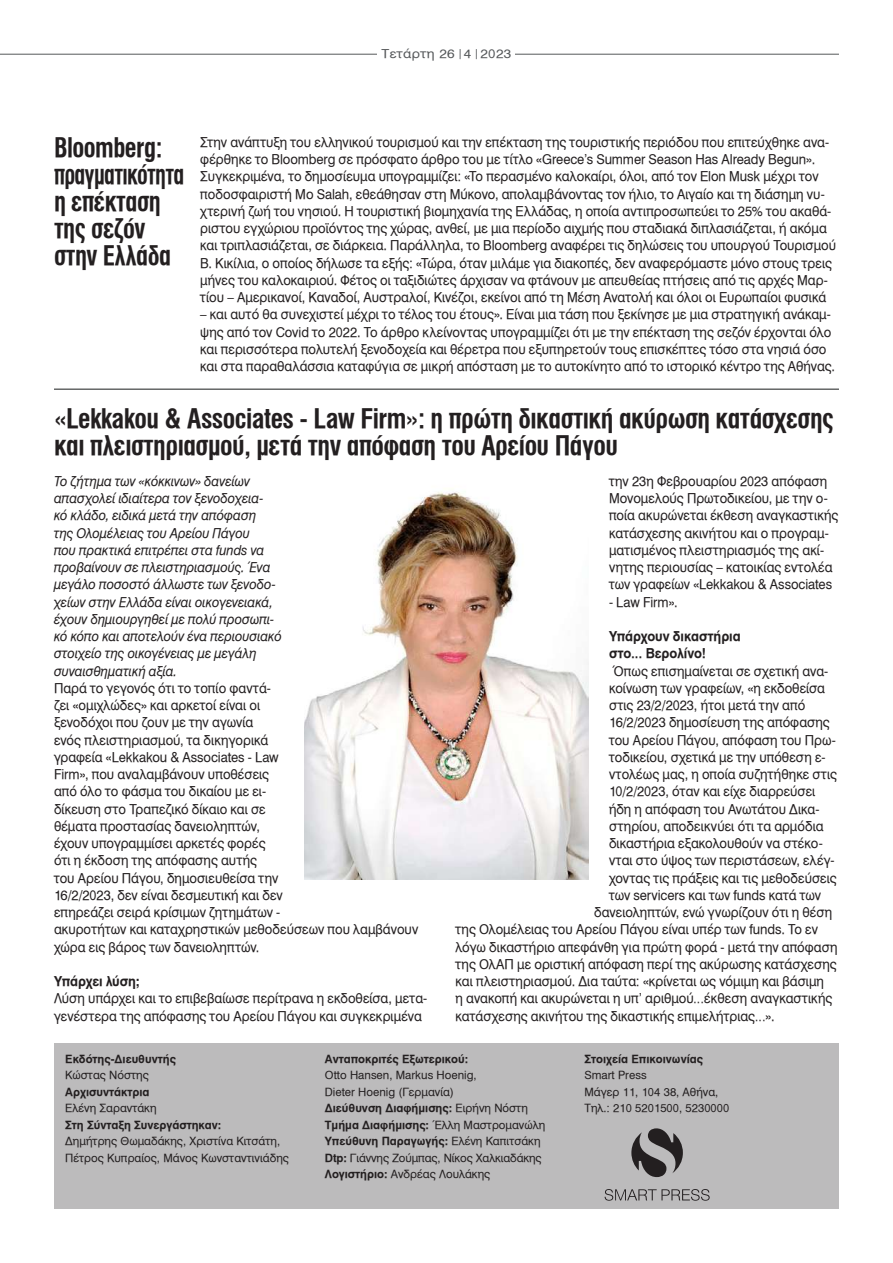
<style>
.page{position:relative;width:893px;height:1263px;background:#fff}
.page>*{position:absolute;margin:0;border:0;box-sizing:border-box;transform-origin:0 0}
.t1{font:27px/27px "UB Helvetica Cond Bold";letter-spacing:-.02em;color:#231f20}
.t2{font:27px/27px "UB Helvetica Cond Bold";letter-spacing:-.02em;color:#231f20;scale:.95 1}
.t3{font:13.5px/17.2px "UB Helvetica";color:#231f20;scale:.95 1}
.t4{font:13.5px/17.2px "UB Helvetica Italic";letter-spacing:-.005em;color:#231f20;scale:.95 1}
.t5{font:13.5px/17.2px "UB Helvetica Bold";letter-spacing:-.005em;color:#231f20;scale:.95 1}
.t6{font:12.15px "UB Helvetica";letter-spacing:.025em;color:#55585a;scale:1.11 1}
.t7{font:11.25px/16.5px "UB Helvetica";color:#231f20}
.t8{font:11.25px/16.5px "UB Helvetica Bold";color:#231f20}
.s1{font-style:italic}
.s2{font-family:"UB Helvetica"}
.s3{font-family:"UB Helvetica Bold"}
</style>
<div class="page">
<hr style="left:0;top:54px;width:839px;height:1px;background:#55585a">
<div style="left:54px;top:1043px;width:785px;height:166px;background:#bcbbbc"></div>
<svg style="left:631px;top:1128px;width:52px;height:49px"></svg>
<svg style="left:605px;top:1189px;width:105px;height:12px"></svg>
<hr style="left:54px;top:388px;width:785px;height:2px;background:#656868">
<img style="left:305px;top:492px;width:283px;height:388px">
<div style="left:378px;top:48px;width:137px;height:10px;background:#fff"></div>
<p class="t6" style="left:382px;top:47px;width:119px">Τετάρτη 26 <span class="s1">/</span>4 <span class="s1">/</span>2023</p>
<p class="t3" style="left:200px;top:133px;width:671px">Στην ανάπτυξη του ελληνικού τουρισμού και την επέκταση της τουριστικής περιόδου που επιτεύχθηκε ανα&shy;φέρθηκε το Bloomberg σε πρόσφατο άρθρο του με τίτλο «Greece’s Summer Season Has Already Begun».<br>Συγκεκριμένα, το δημοσίευμα υπογραμμίζει: «Το περασμένο καλοκαίρι, όλοι, από τον Elon Musk μέχρι τον ποδοσφαιριστή Mo Salah, εθεάθησαν στη Μύκονο, απολαμβάνοντας τον ήλιο, το Αιγαίο και τη διάσημη νυ&shy;χτερινή ζωή του νησιού. Η τουριστική βιομηχανία της Ελλάδας, η οποία αντιπροσωπεύει το 25% του ακαθά&shy;ριστου εγχώριου προϊόντος της χώρας, ανθεί, με μια περίοδο αιχμής που σταδιακά διπλασιάζεται, ή ακόμα και τριπλασιάζεται, σε διάρκεια. Παράλληλα, το Bloomberg αναφέρει τις δηλώσεις του υπουργού Τουρισμού Β. Κικίλια, ο οποίος δήλωσε τα εξής: «Τώρα, όταν μιλάμε για διακοπές, δεν αναφερόμαστε μόνο στους τρεις μήνες του καλοκαιριού. Φέτος οι ταξιδιώτες άρχισαν να φτάνουν με απευθείας πτήσεις από τις αρχές Μαρ&shy;τίου – Αμερικανοί, Καναδοί, Αυστραλοί, Κινέζοι, εκείνοι από τη Μέση Ανατολή και όλοι οι Ευρωπαίοι φυσικά</p>
<p class="t3" style="left:200px;top:306px;width:670px">– και αυτό θα συνεχιστεί μέχρι το τέλος του έτους». Είναι μια τάση που ξεκίνησε με μια στρατηγική ανάκαμ&shy;ψης από τον Covid το 2022. Το άρθρο κλείνοντας υπογραμμίζει ότι με την επέκταση της σεζόν έρχονται όλο και περισσότερα πολυτελή ξενοδοχεία και θέρετρα που εξυπηρετούν τους επισκέπτες τόσο στα νησιά όσο και στα παραθαλάσσια καταφύγια σε μικρή απόσταση με το αυτοκίνητο από το ιστορικό κέντρο της Αθήνας.</p>
<h1 class="t1" style="left:54px;top:405px;width:781px">«Lekkakou &amp; Associates - Law Firm»: η πρώτη δικαστική ακύρωση κατάσχεσης και πλειστηριασμού, μετά την απόφαση του Αρείου Πάγου</h1>
<h1 class="t2" style="left:54px;top:135px;width:139px">Bloomberg: πραγματικότητα η επέκταση της σεζόν στην Ελλάδα</h1>
<p class="t4" style="left:54px;top:472px;width:241px">Το ζήτημα των «κόκκινων» δανείων απασχολεί ιδιαίτερα τον ξενοδοχεια-<br>κό κλάδο, ειδικά μετά την απόφαση<br>της Ολομέλειας του Αρείου Πάγου<br>που πρακτικά επιτρέπει στα funds να προβαίνουν σε πλειστηριασμούς. Ένα μεγάλο ποσοστό άλλωστε των ξενοδο&shy;χείων στην Ελλάδα είναι οικογενειακά, έχουν δημιουργηθεί με πολύ προσωπι&shy;κό κόπο και αποτελούν ένα περιουσιακό στοιχείο της οικογένειας με μεγάλη συναισθηματική αξία.</p>
<p class="t3" style="left:54px;top:679px;width:385px">Παρά το γεγονός ότι το τοπίο φαντά-<br>ζει «ομιχλώδες» και αρκετοί είναι οι<br>ξενοδόχοι που ζουν με την αγωνία<br>ενός πλειστηριασμού, τα δικηγορικά<br>γραφεία «Lekkakou &amp; Associates - Law<br>Firm», που αναλαμβάνουν υποθέσεις<br>από όλο το φάσμα του δικαίου με ει-<br>δίκευση στο Τραπεζικό δίκαιο και σε<br>θέματα προστασίας δανειοληπτών,<br>έχουν υπογραμμίσει αρκετές φορές<br>ότι η έκδοση της απόφασης αυτής<br>του Αρείου Πάγου, δημοσιευθείσα την<br>16/2/2023, δεν είναι δεσμευτική και δεν<br>επηρεάζει σειρά κρίσιμων ζητημάτων -<br>ακυροτήτων και καταχρηστικών μεθοδεύσεων που λαμβάνουν χώρα εις βάρος των δανειοληπτών.</p>
<p class="t5" style="left:54px;top:973px;width:92px">Υπάρχει λύση;</p>
<p class="t3" style="left:54px;top:990px;width:394px">Λύση υπάρχει και το επιβεβαίωσε περίτρανα η εκδοθείσα, μετα&shy;γενέστερα της απόφασης του Αρείου Πάγου και συγκεκριμένα</p>
<p class="t3" style="left:609px;top:472px;width:243px">την 23η Φεβρουαρίου 2023 απόφαση Μονομελούς Πρωτοδικείου, με την ο&shy;ποία ακυρώνεται έκθεση αναγκαστικής κατάσχεσης ακινήτου και ο προγραμ&shy;ματισμένος πλειστηριασμός της ακί&shy;νητης περιουσίας – κατοικίας εντολέα των γραφείων «Lekkakou &amp; Associates</p>
<p class="t3" style="left:609px;top:593px;width:74px">- Law Firm».</p>
<p class="t5" style="left:609px;top:628px;width:140px">Υπάρχουν δικαστήρια στο… Βερολίνο!</p>
<p class="t3" style="left:612px;top:662px;width:229px">Όπως επισημαίνεται σε σχετική ανα-</p>
<p class="t3" style="left:609px;top:679px;width:229px">κοίνωση των γραφείων, «η εκδοθείσα</p>
<p class="t3" style="left:609px;top:697px;width:208px">στις 23/2/2023, ήτοι μετά την από</p>
<p class="t3" style="left:609px;top:714px;width:234px">16/2/2023 δημοσίευση της απόφασης</p>
<p class="t3" style="left:609px;top:731px;width:240px">του Αρείου Πάγου, απόφαση του Πρω-</p>
<p class="t3" style="left:609px;top:748px;width:230px">τοδικείου, σχετικά με την υπόθεση ε-</p>
<p class="t3" style="left:609px;top:766px;width:242px">ντολέως μας, η οποία συζητήθηκε στις</p>
<p class="t3" style="left:609px;top:783px;width:219px">10/2/2023, όταν και είχε διαρρεύσει</p>
<p class="t3" style="left:609px;top:800px;width:223px">ήδη η απόφαση του Ανωτάτου Δικα-</p>
<p class="t3" style="left:609px;top:817px;width:227px">στηρίου, αποδεικνύει ότι τα αρμόδια</p>
<p class="t3" style="left:609px;top:835px;width:226px">δικαστήρια εξακολουθούν να στέκο-</p>
<p class="t3" style="left:609px;top:852px;width:239px">νται στο ύψος των περιστάσεων, ελέγ-</p>
<p class="t3" style="left:609px;top:869px;width:241px">χοντας τις πράξεις και τις μεθοδεύσεις</p>
<p class="t3" style="left:609px;top:886px;width:225px">των servicers και των funds κατά των</p>
<p class="t3" style="left:594px;top:904px;width:252px">δανειοληπτών, ενώ γνωρίζουν ότι η θέση</p>
<p class="t3" style="left:455px;top:921px;width:383px">της Ολομέλειας του Αρείου Πάγου είναι υπέρ των funds. Το εν</p>
<p class="t3" style="left:455px;top:938px;width:404px">λόγω δικαστήριο απεφάνθη για πρώτη φορά - μετά την απόφαση</p>
<p class="t3" style="left:455px;top:955px;width:403px">της ΟλΑΠ με οριστική απόφαση περί της ακύρωσης κατάσχεσης</p>
<p class="t3" style="left:455px;top:973px;width:389px">και πλειστηριασμού. Δια ταύτα: «κρίνεται ως νόμιμη και βάσιμη</p>
<p class="t3" style="left:455px;top:990px;width:398px">η ανακοπή και ακυρώνεται η υπ’ αριθμού…έκθεση αναγκαστικής</p>
<p class="t3" style="left:455px;top:1007px;width:337px">κατάσχεσης ακινήτου της δικαστικής επιμελήτριας…».</p>
<p class="t8" style="left:65px;top:1050px;width:112px">Εκδότης-Διευθυντής</p>
<p class="t7" style="left:65px;top:1067px;width:85px">Κώστας Νόστης</p>
<p class="t8" style="left:65px;top:1083px;width:86px">Αρχισυντάκτρια</p>
<p class="t7" style="left:65px;top:1100px;width:93px">Ελένη Σαραντάκη</p>
<p class="t8" style="left:65px;top:1116px;width:158px">Στη Σύνταξη Συνεργάστηκαν:</p>
<p class="t7" style="left:65px;top:1133px;width:225px">Δηµήτρης Θωµαδάκης, Χριστίνα Κιτσάτη,<br>Πέτρος Κυπραίος, Μάνος Κωνσταντινιάδης</p>
<p class="t8" style="left:325px;top:1050px;width:145px">Ανταποκριτές Εξωτερικού:</p>
<p class="t7" style="left:325px;top:1067px;width:153px">Otto Hansen, Markus Hoenig,<br>Dieter Hoenig (Γερµανία)</p>
<p class="t8" style="left:325px;top:1100px;width:222px">Διεύθυνση Διαφήμισης: <span class="s2">Ειρήνη Νόστη<br></span>Τμήμα Διαφήμισης: <span class="s2">Έλλη Μαστροµανώλη<br></span>Υπεύθυνη Παραγωγής: <span class="s2">Ελένη Καπιτσάκη</span></p>
<p class="t7" style="left:325px;top:1149px;width:218px"><span class="s3">Dtp:</span> Γιάννης Ζούμπας, Νίκος Χαλκιαδάκης<br><span class="s3">Λογιστήριο:</span> Ανδρέας Λουλάκης</p>
<p class="t8" style="left:584px;top:1050px;width:120px">Στοιχεία Επικοινωνίας</p>
<p class="t7" style="left:584px;top:1067px;width:146px">Smart Press<br>Μάγερ 11, 104 38, Αθήνα,<br>Τηλ.: 210 5201500, 5230000</p>
</div>
